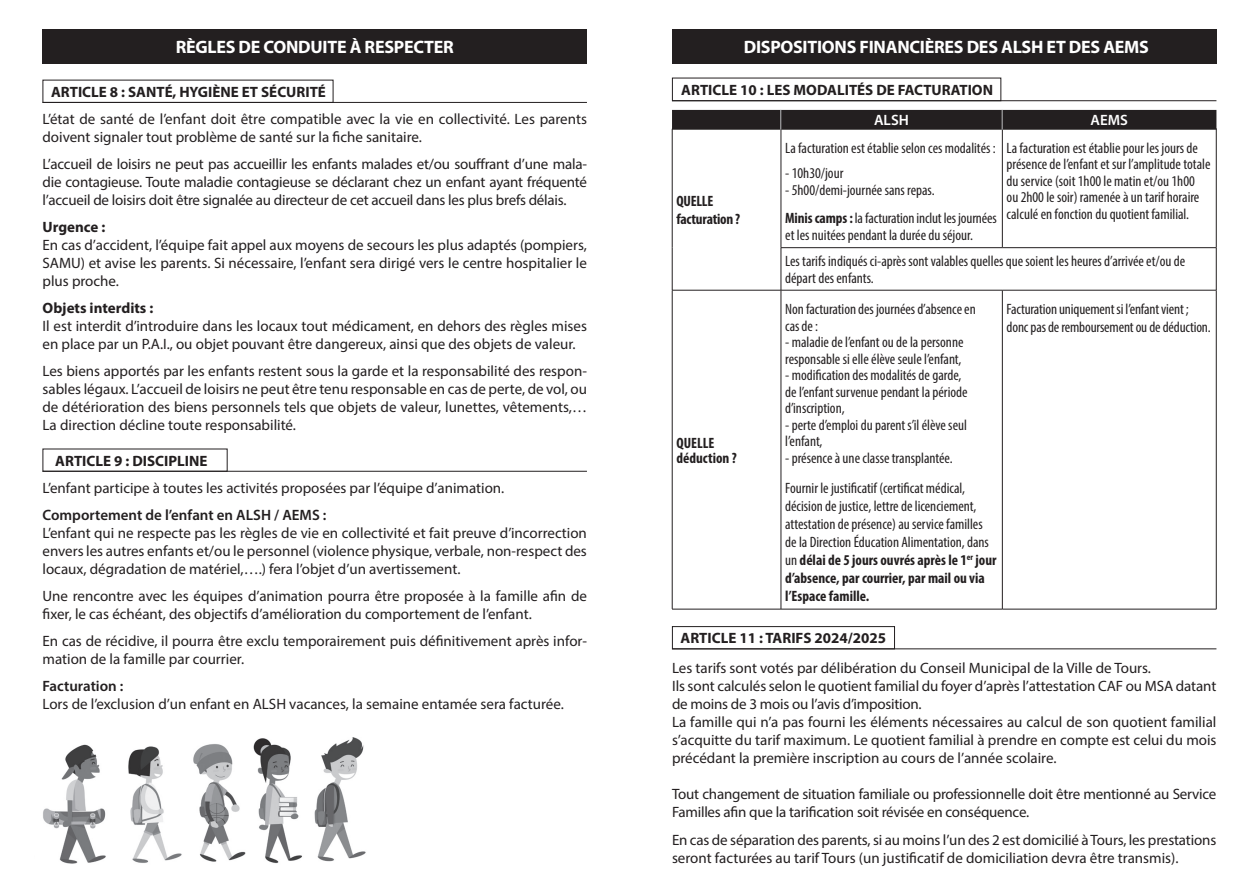
<style>
.page{position:relative;width:1259px;height:893px;background:#fff}
.page>*{position:absolute;margin:0;border:0;box-sizing:border-box;transform-origin:0 0}
.t1{font:700 18px "Myriad Pro";letter-spacing:-.015em;color:#fff}
.t2{font:15px/18px "Myriad Pro";color:#231f20}
.t3{font:condensed 15px/16.5px "Myriad Pro";color:#231f20}
.t4{font:700 15px "Myriad Pro";color:#231f20}
.t5{font:600 15px "Myriad Pro";color:#231f20}
.t6{font:700 condensed 15px/18px "Myriad Pro";letter-spacing:-.005em;color:#231f20}
.t7{font:600 15px "Myriad Pro";color:#fff}
.s1{font-weight:700}
</style>
<div class="page">
<div style="left:43px;top:30px;width:544px;height:34px;background:#231f20"></div>
<hr style="left:43px;top:102px;width:544px;height:1px;background:#231f20">
<hr style="left:43px;top:471px;width:544px;height:1px;background:#231f20">
<hr style="left:672px;top:648px;width:544px;height:1px;background:#231f20">
<div style="left:672px;top:30px;width:544px;height:34px;background:#231f20"></div>
<hr style="left:672px;top:100px;width:544px;height:1px;background:#231f20">
<hr style="left:672px;top:129px;width:1px;height:119px;background:#231f20">
<hr style="left:780px;top:129px;width:1px;height:118px;background:#231f20">
<hr style="left:1002px;top:129px;width:1px;height:118px;background:#231f20">
<hr style="left:1216px;top:129px;width:1px;height:118px;background:#231f20">
<hr style="left:672px;top:248px;width:1px;height:42px;background:#231f20">
<hr style="left:781px;top:247px;width:221px;height:1px;background:#231f20">
<hr style="left:780px;top:248px;width:1px;height:42px;background:#231f20">
<hr style="left:1002px;top:247px;width:214px;height:1px;background:#231f20">
<hr style="left:1216px;top:248px;width:1px;height:42px;background:#231f20">
<hr style="left:672px;top:290px;width:109px;height:1px;background:#231f20">
<hr style="left:672px;top:290px;width:1px;height:319px;background:#231f20">
<hr style="left:781px;top:290px;width:221px;height:1px;background:#231f20">
<hr style="left:780px;top:290px;width:1px;height:319px;background:#231f20">
<hr style="left:1002px;top:290px;width:214px;height:1px;background:#231f20">
<hr style="left:1002px;top:290px;width:1px;height:319px;background:#231f20">
<hr style="left:1216px;top:290px;width:1px;height:319px;background:#231f20">
<hr style="left:672px;top:609px;width:109px;height:1px;background:#231f20">
<hr style="left:781px;top:609px;width:221px;height:1px;background:#231f20">
<hr style="left:1002px;top:609px;width:214px;height:1px;background:#231f20">
<div style="left:672px;top:110px;width:544px;height:20px;background:#231f20"></div>
<div style="left:43px;top:449px;width:184px;height:23px;border:1px solid #231f20"></div>
<div style="left:672px;top:626px;width:223px;height:23px;border:1px solid #231f20"></div>
<div style="left:672px;top:78px;width:329px;height:23px;border:1px solid #231f20"></div>
<div style="left:43px;top:80px;width:290px;height:23px;border:1px solid #231f20"></div>
<img style="left:43px;top:737px;width:323px;height:127px">
<p class="t1" style="left:176px;top:35px;width:279px">RÈGLES DE CONDUITE À RESPECTER</p>
<p class="t1" style="left:744px;top:35px;width:407px">DISPOSITIONS FINANCIÈRES DES ALSH ET DES AEMS</p>
<p class="t4" style="left:51px;top:82px;width:276px">ARTICLE 8 : SANTÉ, HYGIÈNE ET SÉCURITÉ</p>
<p class="t2" style="left:43px;top:110px;width:546px">L’état de santé de l’enfant doit être compatible avec la vie en collectivité. Les parents doivent signaler tout problème de santé sur la fiche sanitaire.</p>
<p class="t2" style="left:43px;top:155px;width:546px;text-align:justify">L’accueil de loisirs ne peut pas accueillir les enfants malades et/ou souffrant d’une mala&shy;die contagieuse. Toute maladie contagieuse se déclarant chez un enfant ayant fréquenté l’accueil de loisirs doit être signalée au directeur de cet accueil dans les plus brefs délais.</p>
<p class="t4" style="left:43px;top:217px;width:64px">Urgence :</p>
<p class="t2" style="left:43px;top:236px;width:546px;text-align:justify">En cas d’accident, l’équipe fait appel aux moyens de secours les plus adaptés (pompiers, SAMU) et avise les parents. Si nécessaire, l’enfant sera dirigé vers le centre hospitalier le plus proche.</p>
<p class="t4" style="left:43px;top:298px;width:112px">Objets interdits :</p>
<p class="t2" style="left:43px;top:317px;width:546px">Il est interdit d’introduire dans les locaux tout médicament, en dehors des règles mises en place par un P.A.I., ou objet pouvant être dangereux, ainsi que des objets de valeur.</p>
<p class="t2" style="left:43px;top:362px;width:546px;text-align:justify">Les biens apportés par les enfants restent sous la garde et la responsabilité des respon&shy;sables légaux. L’accueil de loisirs ne peut être tenu responsable en cas de perte, de vol, ou de détérioration des biens personnels tels que objets de valeur, lunettes, vêtements,… La direction décline toute responsabilité.</p>
<p class="t4" style="left:55px;top:451px;width:154px">ARTICLE 9 : DISCIPLINE</p>
<p class="t2" style="left:43px;top:479px;width:463px">L’enfant participe à toutes les activités proposées par l’équipe d’animation.</p>
<p class="t5" style="left:43px;top:505px;width:285px">Comportement de l’enfant en ALSH / AEMS :</p>
<p class="t2" style="left:43px;top:524px;width:546px;text-align:justify">L’enfant qui ne respecte pas les règles de vie en collectivité et fait preuve d’incorrection envers les autres enfants et/ou le personnel (violence physique, verbale, non-respect des locaux, dégradation de matériel,….) fera l’objet d’un avertissement.</p>
<p class="t2" style="left:43px;top:587px;width:546px">Une rencontre avec les équipes d’animation pourra être proposée à la famille afin de fixer, le cas échéant, des objectifs d’amélioration du comportement de l’enfant.</p>
<p class="t2" style="left:43px;top:632px;width:546px">En cas de récidive, il pourra être exclu temporairement puis définitivement après infor&shy;mation de la famille par courrier.</p>
<p class="t5" style="left:43px;top:676px;width:82px">Facturation :</p>
<p class="t2" style="left:43px;top:695px;width:523px">Lors de l’exclusion d’un enfant en ALSH vacances, la semaine entamée sera facturée.</p>
<p class="t4" style="left:681px;top:80px;width:313px">ARTICLE 10 : LES MODALITÉS DE FACTURATION</p>
<p class="t6" style="left:676px;top:192px;width:65px">QUELLE facturation ?</p>
<p class="t6" style="left:676px;top:435px;width:62px;line-height:15px">QUELLE déduction ?</p>
<p class="t7" style="left:874px;top:111px;width:36px">ALSH</p>
<p class="t7" style="left:1090px;top:111px;width:39px">AEMS</p>
<p class="t3" style="left:785px;top:139px;width:212px">La facturation est établie selon ces modalités :</p>
<p class="t3" style="left:785px;top:165px;width:60px">- 10h30/jour</p>
<p class="t3" style="left:785px;top:175px;width:213px;line-height:28.5px">- 5h00/demi-journée sans repas.<br><span class="s1">Minis camps :</span> la facturation inclut les journées</p>
<p class="t3" style="left:785px;top:226px;width:189px">et les nuitées pendant la durée du séjour.</p>
<p class="t3" style="left:1006px;top:139px;width:205px">La facturation est établie pour les jours de présence de l’enfant et sur l’amplitude totale du service (soit 1h00 le matin et/ou 1h00<br>ou 2h00 le soir) ramenée à un tarif horaire calculé en fonction du quotient familial.</p>
<p class="t3" style="left:785px;top:253px;width:401px">Les tarifs indiqués ci-après sont valables quelles que soient les heures d’arrivée et/ou de départ des enfants.</p>
<p class="t3" style="left:785px;top:301px;width:192px">Non facturation des journées d’absence en cas de :</p>
<p class="t3" style="left:785px;top:334px;width:180px">- maladie de l’enfant ou de la personne responsable si elle élève seule l’enfant,</p>
<p class="t3" style="left:785px;top:367px;width:184px">- modification des modalités de garde, de l’enfant survenue pendant la période d’inscription,</p>
<p class="t3" style="left:785px;top:416px;width:183px">- perte d’emploi du parent s’il élève seul l’enfant,</p>
<p class="t3" style="left:785px;top:443px;width:181px;line-height:30px">- présence à une classe transplantée.<br>Fournir le justificatif (certificat médical,</p>
<p class="t3" style="left:785px;top:497px;width:213px;line-height:18px">décision de justice, lettre de licenciement, attestation de présence) au service familles de la Direction Éducation Alimentation, dans un <span class="s1">délai de 5 jours ouvrés après le 1</span><sup>er</sup> <span class="s1">jour d’absence, par courrier, par mail ou via l’Espace famille.</span></p>
<p class="t3" style="left:1006px;top:300px;width:206px;line-height:18px">Facturation uniquement si l’enfant vient ; donc pas de remboursement ou de déduction.</p>
<p class="t4" style="left:680px;top:628px;width:207px">ARTICLE 11 : TARIFS 2024/2025</p>
<p class="t2" style="left:672px;top:658px;width:546px">Les tarifs sont votés par délibération du Conseil Municipal de la Ville de Tours.<br>Ils sont calculés selon le quotient familial du foyer d’après l’attestation CAF ou MSA datant de moins de 3 mois ou l’avis d’imposition.<br>La famille qui n’a pas fourni les éléments nécessaires au calcul de son quotient familial s’acquitte du tarif maximum. Le quotient familial à prendre en compte est celui du mois précédant la première inscription au cours de l’année scolaire.</p>
<p class="t2" style="left:672px;top:784px;width:546px">Tout changement de situation familiale ou professionnelle doit être mentionné au Service<br>Familles afin que la tarification soit révisée en conséquence.</p>
<p class="t2" style="left:672px;top:831px;width:546px">En cas de séparation des parents, si au moins l’un des 2 est domicilié à Tours, les prestations seront facturées au tarif Tours (un justificatif de domiciliation devra être transmis).</p>
</div>
